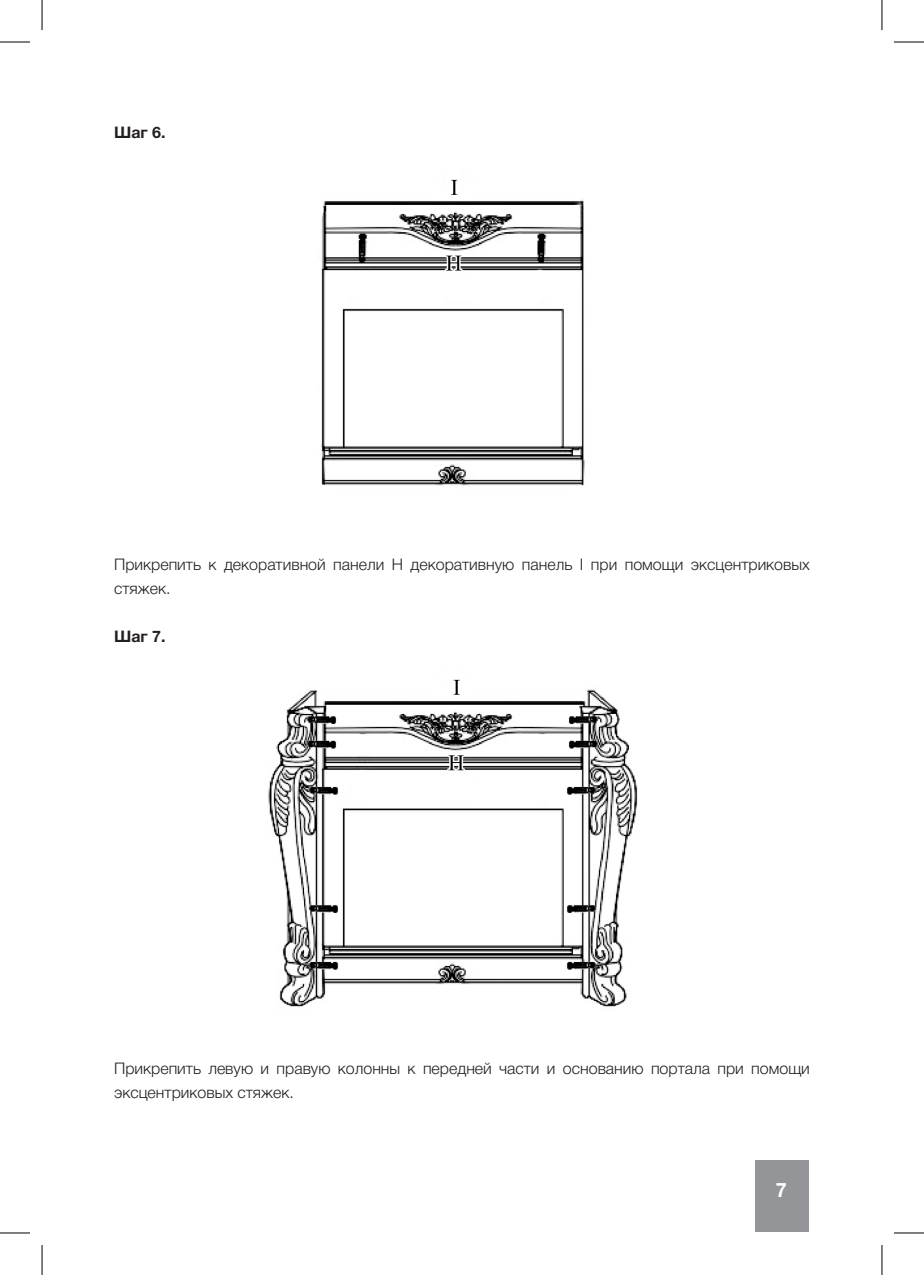
<style>
.page{position:relative;width:924px;height:1275px;background:#fff}
.page>*{position:absolute;margin:0;border:0;box-sizing:border-box;transform-origin:0 0}
.t1{font:700 20px "Helvetica Neue LTCYR";color:#fff}
.t2{font:300 16px/24px "Helvetica Neue LTCYR";color:#231f20}
.t3{font:700 16px "Helvetica Neue LTCYR";color:#231f20}
</style>
<div class="page">
<div style="left:754px;top:1161px;width:54px;height:71px;background:#939598"></div>
<img style="left:320px;top:179px;width:265px;height:307px">
<img style="left:268px;top:679px;width:369px;height:329px">
<hr style="left:0;top:42px;width:30px;height:1px;background:#000">
<hr style="left:893px;top:42px;width:30px;height:1px;background:#000">
<hr style="left:0;top:1232px;width:30px;height:1px;background:#000">
<hr style="left:893px;top:1232px;width:30px;height:1px;background:#000">
<hr style="left:42px;top:0;width:1px;height:30px;background:#000">
<hr style="left:42px;top:1245px;width:1px;height:30px;background:#000">
<hr style="left:881px;top:0;width:1px;height:30px;background:#000">
<hr style="left:881px;top:1245px;width:1px;height:30px;background:#000">
<p class="t3" style="left:114px;top:123px;width:53px">Шаг 6.</p>
<p class="t2" style="left:114px;top:552px;width:697px">Прикрепить к декоративной панели Н декоративную панель I при помощи эксцентриковых стяжек.</p>
<p class="t3" style="left:114px;top:627px;width:53px">Шаг 7.</p>
<p class="t2" style="left:114px;top:1056px;width:697px">Прикрепить левую и правую колонны к передней части и основанию портала при помощи эксцентриковых стяжек.</p>
<p class="t1" style="left:775px;top:1178px;width:13px">7</p>
</div>
